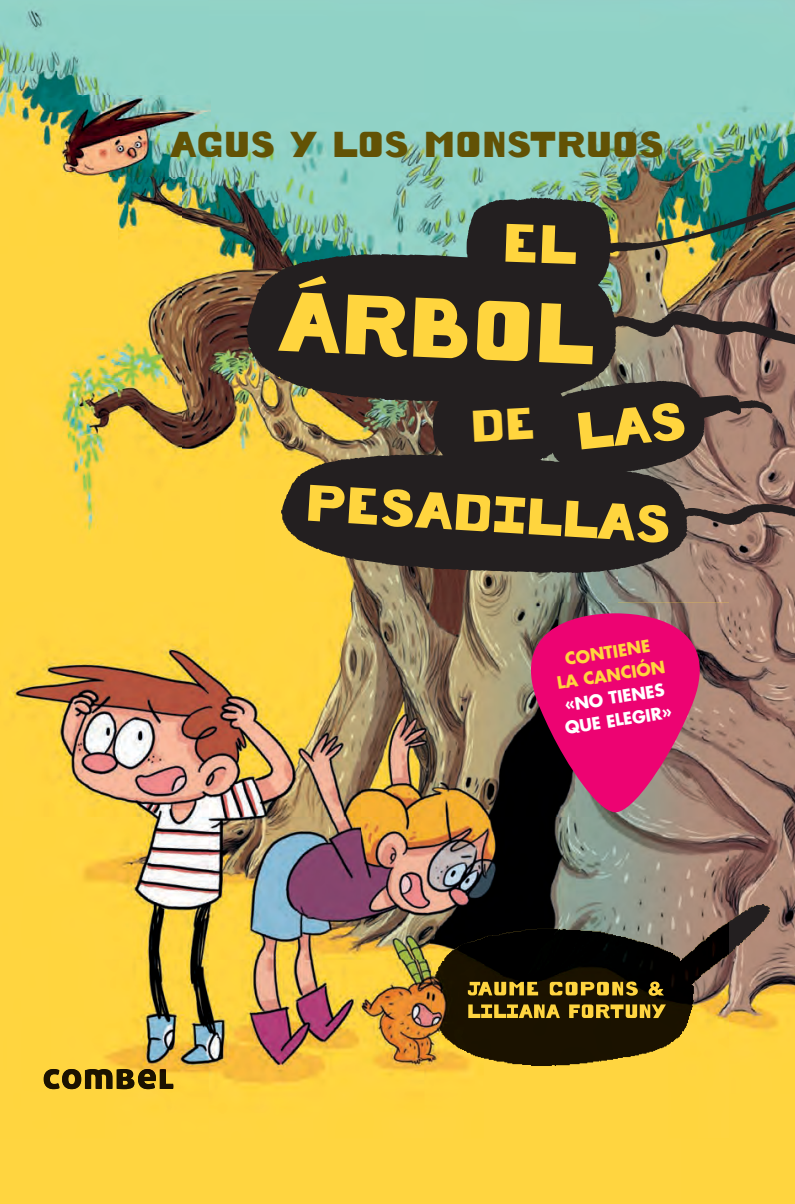
<style>
.page{position:relative;width:795px;height:1204px;background:#fff}
.page>*{position:absolute;margin:0;border:0;box-sizing:border-box;transform-origin:0 0}
.t1{font:82.08px "Bad Typ";color:#ffd53e}
.t2{font:49.88px "Bad Typ";color:#ffd53e}
.t3{font:35px "Bad Typ";color:#625205}
.t4{font:700 16.62px/22.8px "Futura LT";color:#fff}
.t5{font:700 16.62px/22.8px "Futura LT";color:#ffd53e;text-align:center}
</style>
<div class="page">
<div style="left:0;top:0;width:794px;height:112px;background:#90d2c6"></div>
<img style="left:0;top:112px;width:118px;height:490px">
<img style="left:181px;top:112px;width:435px;height:490px">
<img style="left:616px;top:112px;width:178px;height:550px">
<img style="left:118px;top:177px;width:63px;height:425px">
<div style="left:0;top:1137px;width:56px;height:66px;background:#ffd540"></div>
<img style="left:679px;top:662px;width:115px;height:541px">
<div style="left:56px;top:1137px;width:623px;height:66px;background:#ffd540"></div>
<svg style="left:728px;top:904px;width:41px;height:161px;background:#b08e51"></svg>
<img style="left:61px;top:96px;width:149px;height:81px">
<svg style="left:246px;top:254px;width:548px;height:148px;background:#453c35"></svg>
<svg style="left:281px;top:454px;width:513px;height:119px;background:#4b3f34"></svg>
<img style="left:0;top:602px;width:728px;height:357px">
<img style="left:0;top:959px;width:483px;height:178px">
<div style="left:668px;top:959px;width:60px;height:178px;background:#ffd53f"></div>
<div style="left:483px;top:1065px;width:185px;height:72px;background:#ffd540"></div>
<img style="left:44px;top:1068px;width:15px;height:21px">
<img style="left:62px;top:1068px;width:19px;height:21px">
<img style="left:85px;top:1068px;width:27px;height:20px">
<img style="left:117px;top:1068px;width:17px;height:21px">
<img style="left:138px;top:1068px;width:18px;height:21px">
<img style="left:160px;top:1069px;width:13px;height:19px">
<img style="left:431px;top:921px;width:296px;height:144px">
<img style="left:467px;top:981px;width:196px;height:14px">
<img style="left:468px;top:1004px;width:197px;height:14px">
<svg style="left:508px;top:613px;width:214px;height:199px;background:#b32b64"></svg>
<img style="left:466px;top:183px;width:328px;height:112px">
<svg style="left:432px;top:380px;width:340px;height:93px;background:#403532"></svg>
<h3 class="t3" style="left:170px;top:122px;width:495px">AGUS Y LOS MONSTRUOS</h3>
<h1 class="t1" style="left:280px;top:271px;width:316px;rotate:2deg">ÁRBOL</h1>
<h2 class="t2" style="left:308px;top:470px;width:367px;rotate:4deg">PESADILLAS</h2>
<p class="t5" style="left:551px;top:649px;width:111px;rotate:-9deg">CONTIENE<br>LA CANCIÓN</p>
<p class="t4" style="left:559px;top:694px;width:109px;rotate:-9deg">«NO TIENES<br>QUE ELEGIR»</p>
</div>
